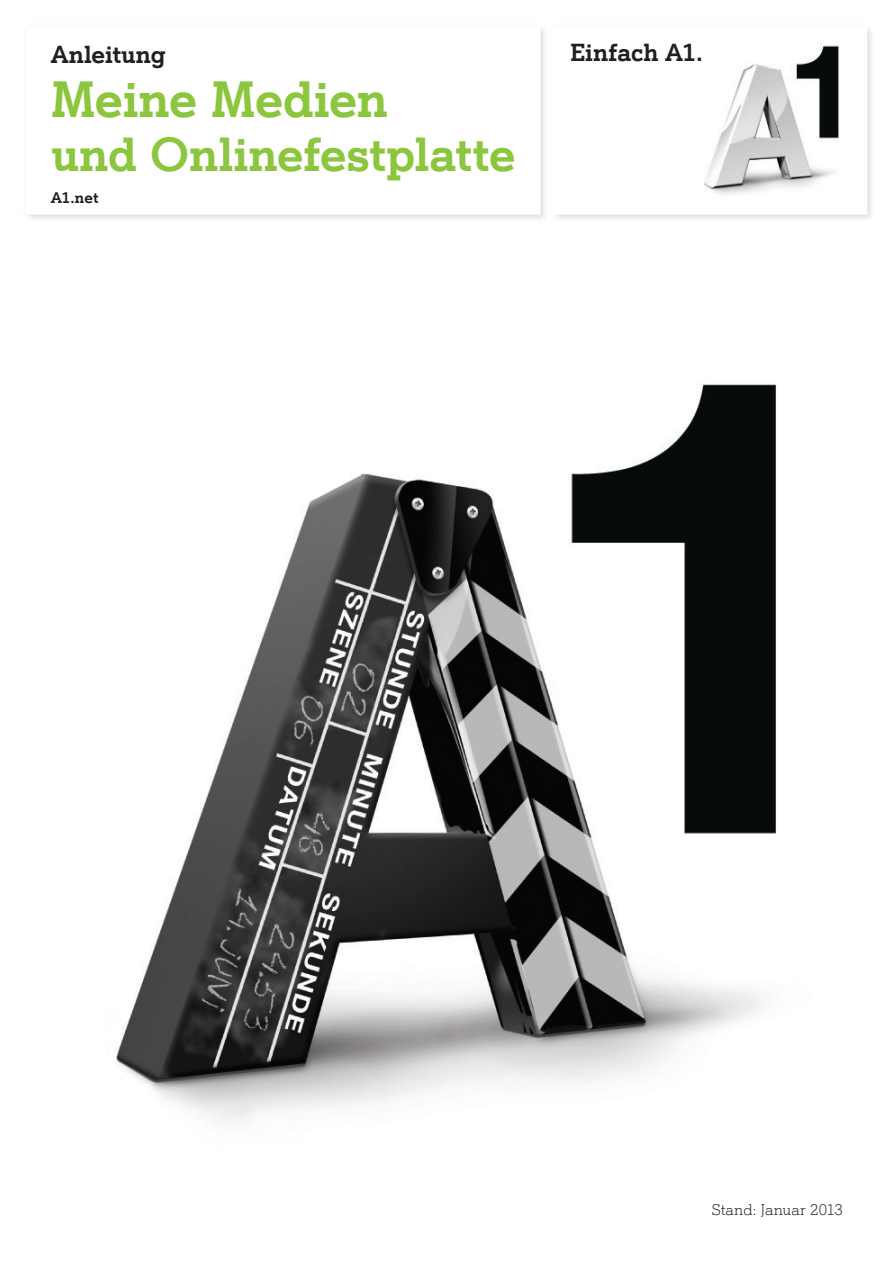
<style>
.page{position:relative;width:893px;height:1263px;background:#fff}
.page>*{position:absolute;margin:0;border:0;box-sizing:border-box;transform-origin:0 0}
.t1{font:700 49.5px "A1 Einfach";letter-spacing:-.005em;color:#8bc63e}
.t2{font:700 46.5px "A1 Einfach";letter-spacing:-.005em;color:#8bc63e}
.t3{font:700 24px "A1 Einfach";color:#231f20}
.t4{font:15px "A1 Einfach Leicht";color:#231f20}
.t5{font:700 15px "A1 Einfach";color:#231f20}
</style>
<div class="page">
<img style="left:28px;top:27px;width:844px;height:1097px">
<p class="t3" style="left:51px;top:39px;width:116px">Anleitung</p>
<h1 class="t1" style="left:51px;top:68px;width:339px">Meine Medien</h1>
<h2 class="t2" style="left:51px;top:125px;width:466px">und Onlinefestplatte</h2>
<p class="t5" style="left:51px;top:188px;width:49px">A1.net</p>
<p class="t3" style="left:570px;top:37px;width:134px">Einfach A1.</p>
<p class="t4" style="left:712px;top:1200px;width:133px">Stand: Januar 2013</p>
</div>
